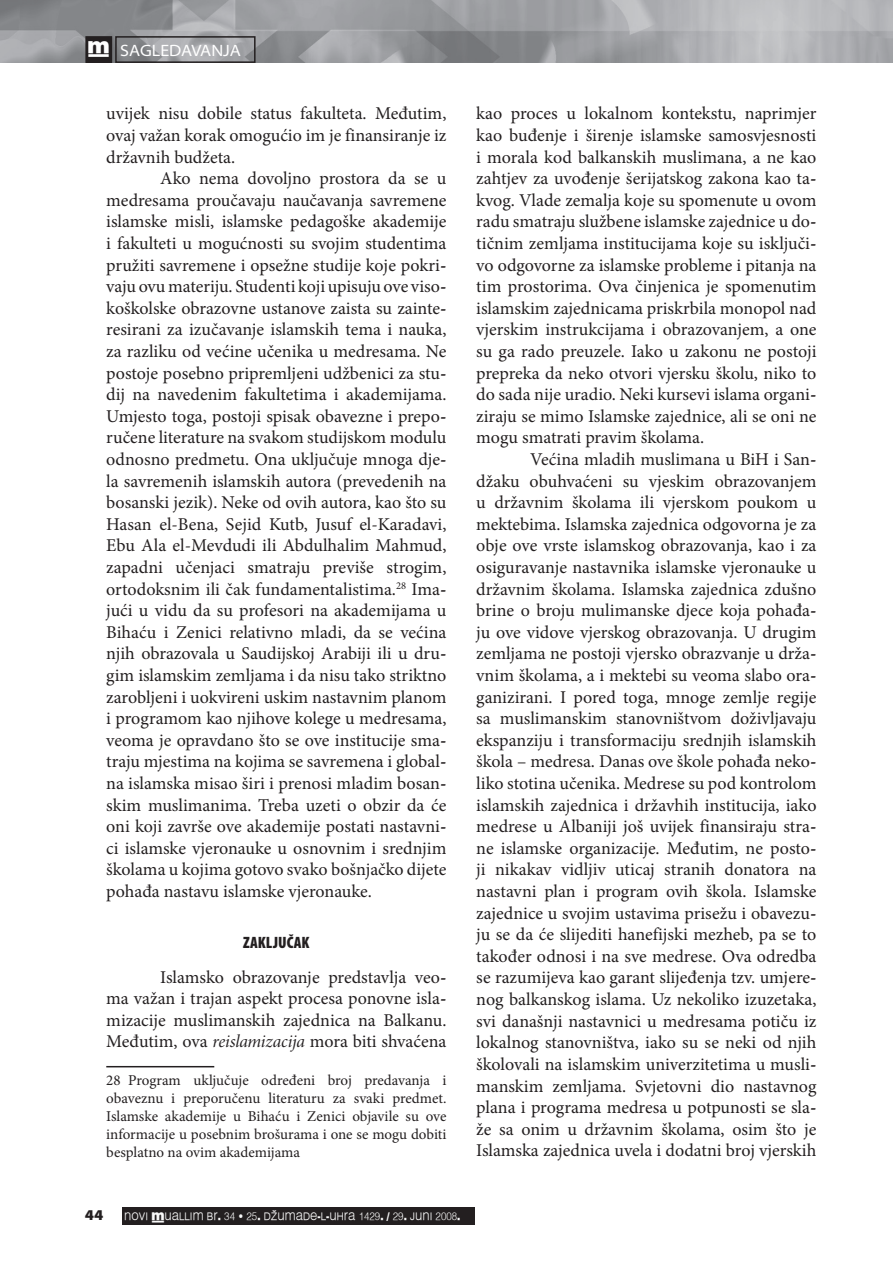
<style>
.page{position:relative;width:893px;height:1263px;background:#fff}
.page>*{position:absolute;margin:0;border:0;box-sizing:border-box;transform-origin:0 0}
.t1{font:18px/21.6px "Minion Pro";color:#231f20;text-align:justify}
.t2{font:semi-expanded 16.5px "Myriad Pro";color:#fff}
.t3{font:900 condensed 16.5px "Myriad Pro";color:#231f20}
.t4{font:15px/18px "Minion Pro";color:#231f20;text-align:justify}
.t5{font:900 semi-expanded 15px "Myriad Pro";color:#231f20}
.t6{font:10.8px "Muallim";color:#f9f9f9;scale:.91 1}
.s1{font-family:"Muallim";font-stretch:normal}
.s2{font-family:"Minion Pro It Subh"}
</style>
<div class="page">
<img style="left:0;top:0;width:893px;height:62px">
<div style="left:86px;top:37px;width:25px;height:25px;background:#231f20"></div>
<div style="left:85px;top:36px;width:27px;height:27px;border:2px solid #231f20"></div>
<div style="left:115px;top:36px;width:141px;height:27px;border:2px solid #231f20"></div>
<div style="left:122px;top:1206px;width:353px;height:18px;background:#231f20"></div>
<hr style="left:106px;top:1066px;width:108px;height:1px;background:#231f20">
<p class="t2" style="left:88px;top:41px;width:155px"><span class="s1">†</span> SAGLEDAVANJA</p>
<p class="t1" style="left:106px;top:103px;width:342px">uvijek nisu dobile status fakulteta. Međutim, ovaj važan korak omogućio im je finansiranje iz državnih budžeta.</p>
<p class="t1" style="left:106px;top:168px;width:342px;text-indent:54px">Ako nema dovoljno prostora da se u medresama proučavaju naučavanja savremene islamske misli, islamske pedagoške akademije i fakulteti u mogućnosti su svojim studentima pružiti savremene i opsežne studije koje pokriv vaju ovu materiju. Studenti koji upisuju ove visok koškolske obrazovne ustanove zaista su zainter resirani za izučavanje islamskih tema i nauka, za razliku od većine učenika u medresama. Ne postoje posebno pripremljeni udžbenici za stud dij na navedenim fakultetima i akademijama.<br>Umjesto toga, postoji spisak obavezne i prepor ručene literature na svakom studijskom modulu odnosno predmetu. Ona uključuje mnoga djel la savremenih islamskih autora (prevedenih na bosanski jezik). Neke od ovih autora, kao što su Hasan el-Bena, Sejid Kutb, Jusuf el-Karadavi, Ebu Ala el-Mevdudi ili Abdulhalim Mahmud, zapadni učenjaci smatraju previše strogim, ortodoksnim ili čak fundamentalistima.<sup>28</sup> Imaj jući u vidu da su profesori na akademijama u Bihaću i Zenici relativno mladi, da se većina njih obrazovala u Saudijskoj Arabiji ili u drug gim islamskim zemljama i da nisu tako striktno zarobljeni i uokvireni uskim nastavnim planom i programom kao njihove kolege u medresama, veoma je opravdano što se ove institucije smat traju mjestima na kojima se savremena i globaln na islamska misao širi i prenosi mladim bosans skim muslimanima. Treba uzeti o obzir da će oni koji završe ove akademije postati nastavnic ci islamske vjeronauke u osnovnim i srednjim školama u kojima gotovo svako bošnjačko dijete pohađa nastavu islamske vjeronauke.</p>
<p class="t3" style="left:243px;top:933px;width:68px">ZAKLJUČAK</p>
<p class="t1" style="left:106px;top:966px;width:342px;text-indent:54px">Islamsko obrazovanje predstavlja veom ma važan i trajan aspekt procesa ponovne islam mizacije muslimanskih zajednica na Balkanu.<br>Međutim, ova <span class="s2">reislamizacija</span> mora biti shvaćena</p>
<p class="t4" style="left:106px;top:1071px;width:342px">28 Program uključuje određeni broj predavanja i obaveznu i preporučenu literaturu za svaki predmet.<br>Islamske akademije u Bihaću i Zenici objavile su ove informacije u posebnim brošurama i one se mogu dobiti besplatno na ovim akademijama</p>
<p class="t1" style="left:476px;top:103px;width:342px">kao proces u lokalnom kontekstu, naprimjer kao buđenje i širenje islamske samosvjesnosti i morala kod balkanskih muslimana, a ne kao zahtjev za uvođenje šerijatskog zakona kao tak kvog. Vlade zemalja koje su spomenute u ovom radu smatraju službene islamske zajednice u dot tičnim zemljama institucijama koje su isključiv vo odgovorne za islamske probleme i pitanja na tim prostorima. Ova činjenica je spomenutim islamskim zajednicama priskrbila monopol nad vjerskim instrukcijama i obrazovanjem, a one su ga rado preuzele. Iako u zakonu ne postoji prepreka da neko otvori vjersku školu, niko to do sada nije uradio. Neki kursevi islama organiz ziraju se mimo Islamske zajednice, ali se oni ne mogu smatrati pravim školama.</p>
<p class="t1" style="left:476px;top:448px;width:342px;text-indent:54px">Većina mladih muslimana u BiH i Sand džaku obuhvaćeni su vjeskim obrazovanjem u državnim školama ili vjerskom poukom u mektebima. Islamska zajednica odgovorna je za obje ove vrste islamskog obrazovanja, kao i za osiguravanje nastavnika islamske vjeronauke u državnim školama. Islamska zajednica zdušno brine o broju mulimanske djece koja pohađaj ju ove vidove vjerskog obrazovanja. U drugim zemljama ne postoji vjersko obrazvanje u držav vnim školama, a i mektebi su veoma slabo orag ganizirani. I pored toga, mnoge zemlje regije sa muslimanskim stanovništvom doživljavaju ekspanziju i transformaciju srednjih islamskih škola – medresa. Danas ove škole pohađa nekol liko stotina učenika. Medrese su pod kontrolom islamskih zajednica i državhih institucija, iako medrese u Albaniji još uvijek finansiraju stran ne islamske organizacije. Međutim, ne postoj ji nikakav vidljiv uticaj stranih donatora na nastavni plan i program ovih škola. Islamske zajednice u svojim ustavima prisežu i obavezuj ju se da će slijediti hanefijski mezheb, pa se to također odnosi i na sve medrese. Ova odredba se razumijeva kao garant slijeđenja tzv. umjeren nog balkanskog islama. Uz nekoliko izuzetaka, svi današnji nastavnici u medresama potiču iz lokalnog stanovništva, iako su se neki od njih školovali na islamskim univerzitetima u muslim manskim zemljama. Svjetovni dio nastavnog plana i programa medresa u potpunosti se slaž že sa onim u državnim školama, osim što je Islamska zajednica uvela i dodatni broj vjerskih</p>
<p class="t5" style="left:85px;top:1207px;width:20px">44</p>
<p class="t6" style="left:124px;top:1209px;width:371px">NOVI †UALLIM BR. 34 • 25. DŽUMADE-L-UHRA 1429. / 29. JUNI 2008.</p>
</div>
